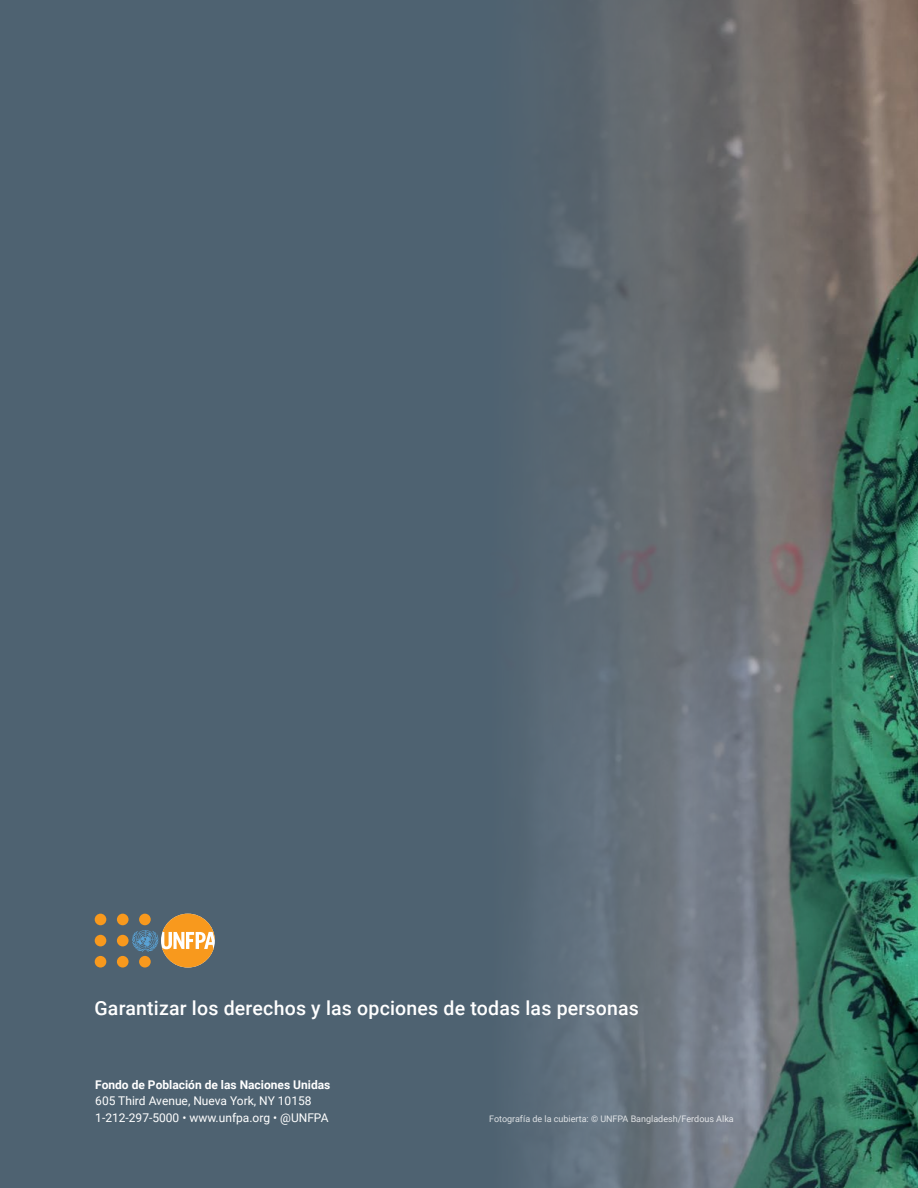
<style>
.page{position:relative;width:918px;height:1188px;background:#4e6271}
.page>*{position:absolute;margin:0;border:0;box-sizing:border-box;transform-origin:0 0}
.t1{font:500 19.5px "Roboto";letter-spacing:.01em;color:#fff}
.t2{font:12px/16.5px "Roboto";color:#fff}
.t3{font:700 12px "Roboto";color:#fff}
.t4{font:9px "Roboto";color:#fff}
</style>
<div class="page">
<img style="left:527px;top:0;width:391px;height:1188px">
<div style="left:117px;top:935px;width:12px;height:11px;background:#f8991d;border-radius:50%"></div>
<div style="left:117px;top:956px;width:12px;height:12px;background:#f8991d;border-radius:50%"></div>
<div style="left:117px;top:914px;width:12px;height:11px;background:#f8991d;border-radius:50%"></div>
<div style="left:95px;top:935px;width:11px;height:11px;background:#f8991d;border-radius:50%"></div>
<div style="left:95px;top:956px;width:11px;height:12px;background:#f8991d;border-radius:50%"></div>
<div style="left:95px;top:914px;width:11px;height:11px;background:#f8991d;border-radius:50%"></div>
<svg style="left:132px;top:914px;width:83px;height:54px"></svg>
<h1 class="t1" style="left:94px;top:994px;width:546px">Garantizar los derechos y las opciones de todas las personas</h1>
<p class="t3" style="left:95px;top:1076px;width:237px">Fondo de Población de las Naciones Unidas</p>
<p class="t2" style="left:95px;top:1093px;width:235px">605 Third Avenue, Nueva York, NY 10158<br>1-212-297-5000 • www.unfpa.org • @UNFPA</p>
<p class="t4" style="left:489px;top:1112px;width:246px">Fotografía de la cubierta: © UNFPA Bangladesh/Ferdous Alka</p>
</div>
